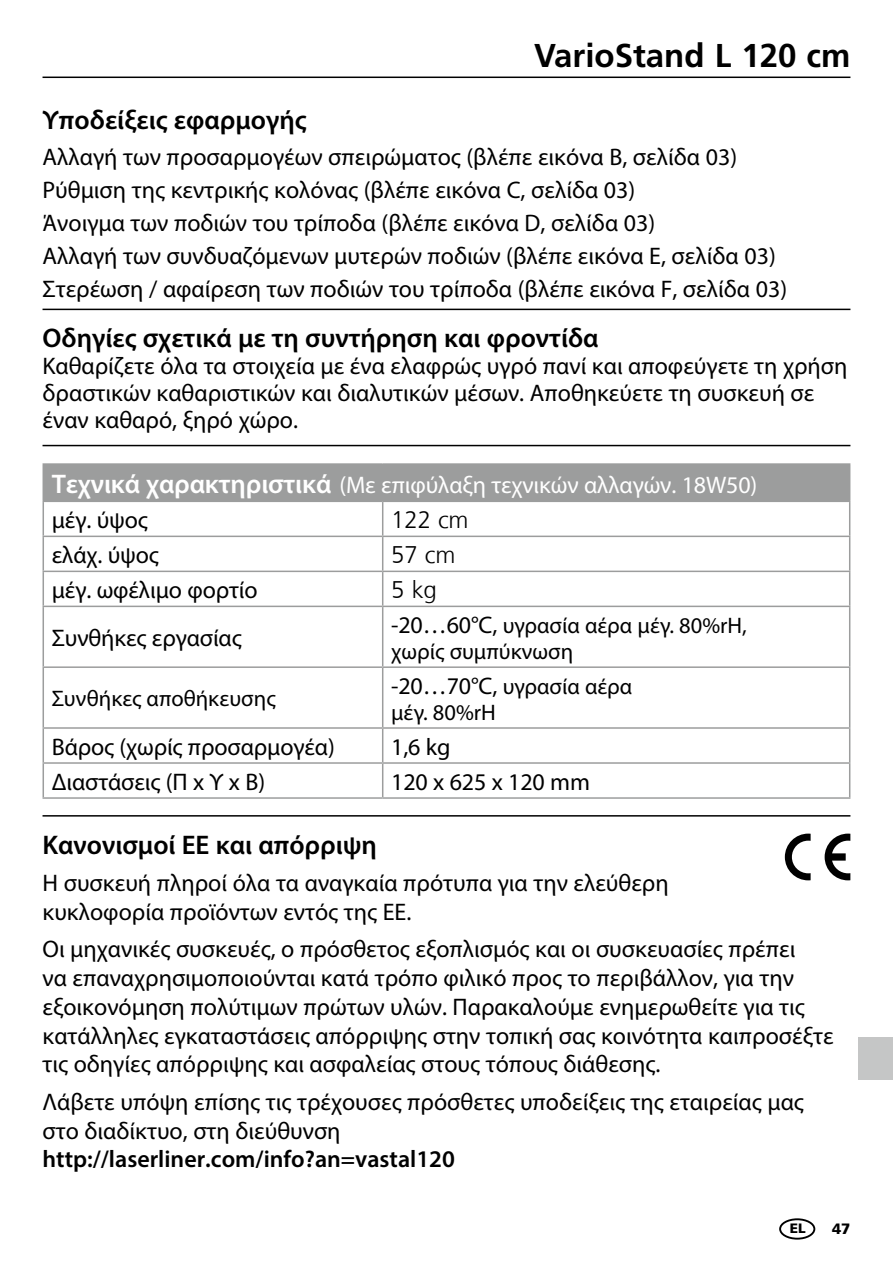
<style>
.page{position:relative;width:893px;height:1263px;background:#fff}
.page>*{position:absolute;margin:0;border:0;box-sizing:border-box;transform-origin:0 0}
.t1{font:700 33px "Frutiger LT Com";color:#000}
.t2{font:600 27px "Myriad Pro";color:#000}
.t3{font:24px/28.8px "Myriad Pro";color:#000}
.t4{font:24px/35.1px "Myriad Pro";letter-spacing:-.005em;color:#fff}
.t5{font:600 24px "Myriad Pro";color:#000}
.t6{font:300 24px "Frutiger LT Com";letter-spacing:-.005em;color:#000}
.t7{font:22.5px/25.8px "Myriad Pro";color:#000}
.t8{font:900 15px "Frutiger LT Com";color:#000}
.t9{font:900 13.5px "Frutiger LT Com";color:#000}
.s1{font-weight:600;font-size:27px}
.s2{color:#000}
.s3{font-size:24px}
</style>
<div class="page">
<hr style="left:43px;top:77px;width:807px;height:1px;background:#000">
<hr style="left:43px;top:309px;width:807px;height:1px;background:#000">
<hr style="left:43px;top:445px;width:807px;height:1px;background:#000">
<hr style="left:43px;top:815px;width:807px;height:1px;background:#000">
<svg style="left:825px;top:834px;width:25px;height:46px"></svg>
<svg style="left:785px;top:834px;width:26px;height:46px"></svg>
<div style="left:43px;top:464px;width:807px;height:37px;background:#9c9d9d"></div>
<svg style="left:44px;top:502px;width:805px;height:295px"></svg>
<hr style="left:43px;top:463px;width:340px;height:2px;background:#9c9d9d">
<hr style="left:383px;top:463px;width:467px;height:2px;background:#9c9d9d">
<hr style="left:43px;top:502px;width:1px;height:34px;background:#9c9d9d">
<hr style="left:43px;top:537px;width:1px;height:34px;background:#9c9d9d">
<hr style="left:43px;top:501px;width:340px;height:1px;background:#9c9d9d">
<hr style="left:43px;top:536px;width:340px;height:1px;background:#9c9d9d">
<hr style="left:382px;top:502px;width:1px;height:34px;background:#9c9d9d">
<hr style="left:382px;top:537px;width:1px;height:34px;background:#9c9d9d">
<hr style="left:383px;top:501px;width:467px;height:1px;background:#9c9d9d">
<hr style="left:849px;top:502px;width:1px;height:34px;background:#9c9d9d">
<hr style="left:849px;top:537px;width:1px;height:34px;background:#9c9d9d">
<hr style="left:383px;top:536px;width:467px;height:1px;background:#9c9d9d">
<hr style="left:43px;top:572px;width:1px;height:34px;background:#9c9d9d">
<hr style="left:43px;top:571px;width:340px;height:1px;background:#9c9d9d">
<hr style="left:382px;top:572px;width:1px;height:34px;background:#9c9d9d">
<hr style="left:383px;top:571px;width:467px;height:1px;background:#9c9d9d">
<hr style="left:849px;top:572px;width:1px;height:34px;background:#9c9d9d">
<hr style="left:43px;top:607px;width:1px;height:59px;background:#9c9d9d">
<hr style="left:43px;top:668px;width:1px;height:59px;background:#9c9d9d">
<hr style="left:382px;top:607px;width:1px;height:59px;background:#9c9d9d">
<hr style="left:849px;top:607px;width:1px;height:59px;background:#9c9d9d">
<hr style="left:382px;top:668px;width:1px;height:59px;background:#9c9d9d">
<hr style="left:849px;top:668px;width:1px;height:59px;background:#9c9d9d">
<hr style="left:43px;top:729px;width:1px;height:33px;background:#9c9d9d">
<hr style="left:43px;top:606px;width:340px;height:1px;background:#9c9d9d">
<hr style="left:43px;top:666px;width:340px;height:2px;background:#9c9d9d">
<hr style="left:43px;top:727px;width:340px;height:2px;background:#9c9d9d">
<hr style="left:382px;top:729px;width:1px;height:33px;background:#9c9d9d">
<hr style="left:849px;top:729px;width:1px;height:33px;background:#9c9d9d">
<hr style="left:383px;top:606px;width:467px;height:1px;background:#9c9d9d">
<hr style="left:383px;top:666px;width:467px;height:2px;background:#9c9d9d">
<hr style="left:383px;top:727px;width:467px;height:2px;background:#9c9d9d">
<hr style="left:43px;top:764px;width:1px;height:33px;background:#9c9d9d">
<hr style="left:43px;top:762px;width:340px;height:2px;background:#9c9d9d">
<hr style="left:383px;top:762px;width:467px;height:2px;background:#9c9d9d">
<hr style="left:382px;top:764px;width:1px;height:33px;background:#9c9d9d">
<hr style="left:849px;top:764px;width:1px;height:33px;background:#9c9d9d">
<hr style="left:43px;top:797px;width:340px;height:2px;background:#9c9d9d">
<hr style="left:383px;top:797px;width:467px;height:2px;background:#9c9d9d">
<div style="left:779px;top:1218px;width:36px;height:21px;border:2px solid #000;border-radius:50%"></div>
<div style="left:859px;top:1037px;width:34px;height:43px;background:#c5c6c6"></div>
<h1 class="t1" style="left:534px;top:36px;width:318px">VarioStand L 120 cm</h1>
<p class="t2" style="left:43px;top:103px;width:266px">Υποδείξεις εφαρμογής</p>
<p class="t3" style="left:43px;top:140px;width:746px;line-height:33px">Αλλαγή των προσαρμογέων σπειρώματος (βλέπε εικόνα B, σελίδα 03)<br>Ρύθμιση της κεντρικής κολόνας (βλέπε εικόνα C, σελίδα 03)<br>Άνοιγμα των ποδιών του τρίποδα (βλέπε εικόνα D, σελίδα 03)<br>Αλλαγή των συνδυαζόμενων μυτερών ποδιών (βλέπε εικόνα E, σελίδα 03)<br>Στερέωση / αφαίρεση των ποδιών του τρίποδα (βλέπε εικόνα F, σελίδα 03)</p>
<p class="t2" style="left:43px;top:321px;width:557px">Οδηγίες σχετικά με τη συντήρηση και φροντίδα</p>
<p class="t3" style="left:43px;top:352px;width:806px;line-height:27px">Καθαρίζετε όλα τα στοιχεία με ένα ελαφρώς υγρό πανί και αποφεύγετε τη χρήση δραστικών καθαριστικών και διαλυτικών μέσων. Αποθηκεύετε τη συσκευή σε έναν καθαρό, ξηρό χώρο.</p>
<p class="t4" style="left:52px;top:467px;width:707px"><span class="s1">Τεχνικά χαρακτηριστικά</span> (Με επιφύλαξη τεχνικών αλλαγών. 18W50) <span class="s2">μέγ. ύψος</span></p>
<p class="t6" style="left:391px;top:506px;width:79px">122 cm</p>
<p class="t3" style="left:52px;top:540px;width:109px">ελάχ. ύψος</p>
<p class="t6" style="left:391px;top:541px;width:66px">57 cm</p>
<p class="t3" style="left:52px;top:575px;width:207px">μέγ. ωφέλιμο φορτίο</p>
<p class="t6" style="left:391px;top:576px;width:47px">5 kg</p>
<p class="t3" style="left:52px;top:623px;width:191px">Συνθήκες εργασίας</p>
<p class="t7" style="left:391px;top:612px;width:357px"><span class="s3">-20…60°C,</span> υγρασία αέρα μέγ. 80%rH, χωρίς συμπύκνωση</p>
<p class="t7" style="left:52px;top:685px;width:225px">Συνθήκες αποθήκευσης</p>
<p class="t7" style="left:391px;top:673px;width:243px"><span class="s3">-20…70°C,</span> υγρασία αέρα μέγ. 80%rH</p>
<p class="t3" style="left:52px;top:732px;width:285px">Βάρος (χωρίς προσαρμογέα)</p>
<p class="t3" style="left:391px;top:732px;width:61px">1,6 kg</p>
<p class="t3" style="left:52px;top:767px;width:215px">Διαστάσεις (Π x Υ x Β)</p>
<p class="t3" style="left:391px;top:767px;width:200px">120 x 625 x 120 mm</p>
<p class="t2" style="left:43px;top:828px;width:336px">Κανονισμοί ΕΕ και απόρριψη</p>
<p class="t3" style="left:43px;top:868px;width:628px">Η συσκευή πληροί όλα τα αναγκαία πρότυπα για την ελεύθερη κυκλοφορία προϊόντων εντός της ΕΕ.</p>
<p class="t3" style="left:43px;top:934px;width:792px">Οι μηχανικές συσκευές, ο πρόσθετος εξοπλισμός και οι συσκευασίες πρέπει<br>να επαναχρησιμοποιούνται κατά τρόπο φιλικό προς το περιβάλλον, για την εξοικονόμηση πολύτιμων πρώτων υλών. Παρακαλούμε ενημερωθείτε για τις κατάλληλες εγκαταστάσεις απόρριψης στην τοπική σας κοινότητα καιπροσέξτε τις οδηγίες απόρριψης και ασφαλείας στους τόπους διάθεσης.</p>
<p class="t3" style="left:43px;top:1087px;width:763px">Λάβετε υπόψη επίσης τις τρέχουσες πρόσθετες υποδείξεις της εταιρείας μας στο διαδίκτυο, στη διεύθυνση</p>
<p class="t5" style="left:43px;top:1144px;width:414px">http://laserliner.com/info?an=vastal120</p>
<p class="t9" style="left:790px;top:1220px;width:17px">EL</p>
<p class="t8" style="left:832px;top:1219px;width:20px">47</p>
</div>
